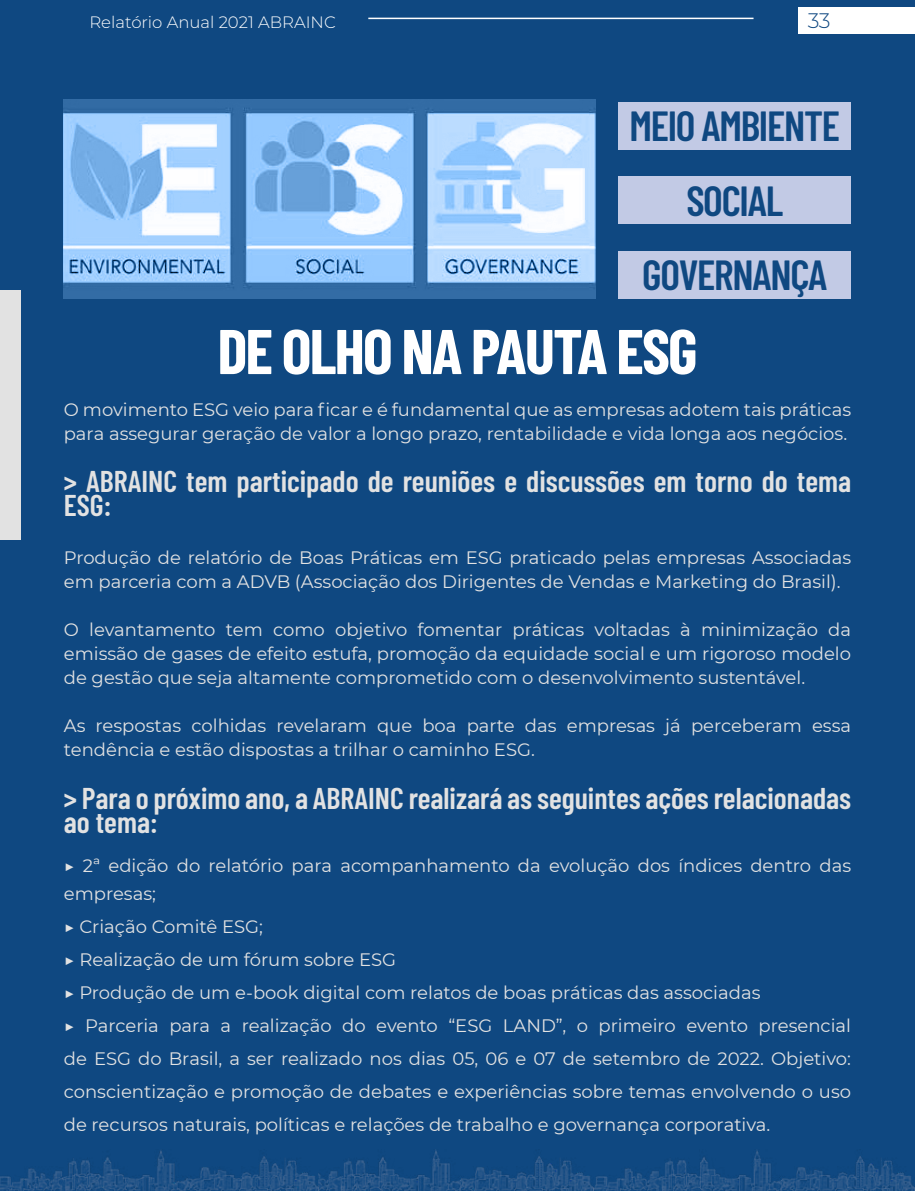
<style>
.page{position:relative;width:915px;height:1191px;background:#fff}
.page>*{position:absolute;margin:0;border:0;box-sizing:border-box;transform-origin:0 0}
.t1{font:700 63px "Barlow Condensed";letter-spacing:-.03em;color:#fff}
.t2{font:600 42px/74.4px "Barlow Condensed";letter-spacing:-.03em;color:#0f4881;text-align:center}
.t3{font:600 30px/24px "Barlow Condensed";color:#e2e2e2}
.t4{font:300 21px "Montserrat";color:#0f4881}
.t5{font:18px/33px "Montserrat";color:#e2e2e2}
.t6{font:300 16.5px "Montserrat";color:#fff}
</style>
<div class="page">
<div style="left:0;top:0;width:914px;height:1191px;background:#0f4881"></div>
<hr style="left:368px;top:18px;width:385px;height:1px;background:#fff">
<img style="left:0;top:1149px;width:914px;height:42px">
<img style="left:64px;top:99px;width:531px;height:199px">
<div style="left:618px;top:102px;width:232px;height:47px;background:#c2cae5"></div>
<div style="left:618px;top:176px;width:232px;height:48px;background:#c2cae5"></div>
<div style="left:618px;top:251px;width:232px;height:47px;background:#c2cae5"></div>
<div style="left:0;top:290px;width:21px;height:249px;background:#e2e2e2"></div>
<div style="left:798px;top:8px;width:116px;height:26px;background:#fff"></div>
<p class="t6" style="left:89px;top:11px;width:248px">Relatório Anual 2021 ABRAINC</p>
<p class="t4" style="left:807px;top:6px;width:24px">33</p>
<h2 class="t2" style="left:629px;top:86px;width:212px">MEIO AMBIENTE<br>SOCIAL<br>GOVERNANÇA</h2>
<h1 class="t1" style="left:217px;top:307px;width:481px">DE OLHO NA PAUTA ESG</h1>
<p class="t5" style="left:64px;top:397px;width:788px;line-height:24px">O movimento ESG veio para ficar e é fundamental que as empresas adotem tais práticas para assegurar geração de valor a longo prazo, rentabilidade e vida longa aos negócios.</p>
<h3 class="t3" style="left:64px;top:467px;width:788px">&gt; ABRAINC tem participado de reuniões e discussões em torno do tema<br>ESG:</h3>
<p class="t5" style="left:64px;top:545px;width:788px;line-height:24px">Produção de relatório de Boas Práticas em ESG praticado pelas empresas Associadas em parceria com a ADVB (Associação dos Dirigentes de Vendas e Marketing do Brasil).</p>
<p class="t5" style="left:64px;top:617px;width:788px;line-height:24px;text-align:justify">O levantamento tem como objetivo fomentar práticas voltadas à minimização da emissão de gases de efeito estufa, promoção da equidade social e um rigoroso modelo de gestão que seja altamente comprometido com o desenvolvimento sustentável.</p>
<p class="t5" style="left:64px;top:713px;width:788px;line-height:24px">As respostas colhidas revelaram que boa parte das empresas já perceberam essa tendência e estão dispostas a trilhar o caminho ESG.</p>
<h3 class="t3" style="left:64px;top:784px;width:788px">&gt; Para o próximo ano, a ABRAINC realizará as seguintes ações relacionadas ao tema:</h3>
<p class="t5" style="left:64px;top:850px;width:788px;line-height:28.5px">▶ 2ª edição do relatório para acompanhamento da evolução dos índices dentro das empresas;</p>
<p class="t5" style="left:64px;top:910px;width:788px">▶ Criação Comitê ESG;<br>▶ Realização de um fórum sobre ESG<br>▶ Produção de um e-book digital com relatos de boas práticas das associadas<br>▶ Parceria para a realização do evento “ESG LAND”, o primeiro evento presencial de ESG do Brasil, a ser realizado nos dias 05, 06 e 07 de setembro de 2022. Objetivo: conscientização e promoção de debates e experiências sobre temas envolvendo o uso de recursos naturais, políticas e relações de trabalho e governança corporativa.</p>
</div>
